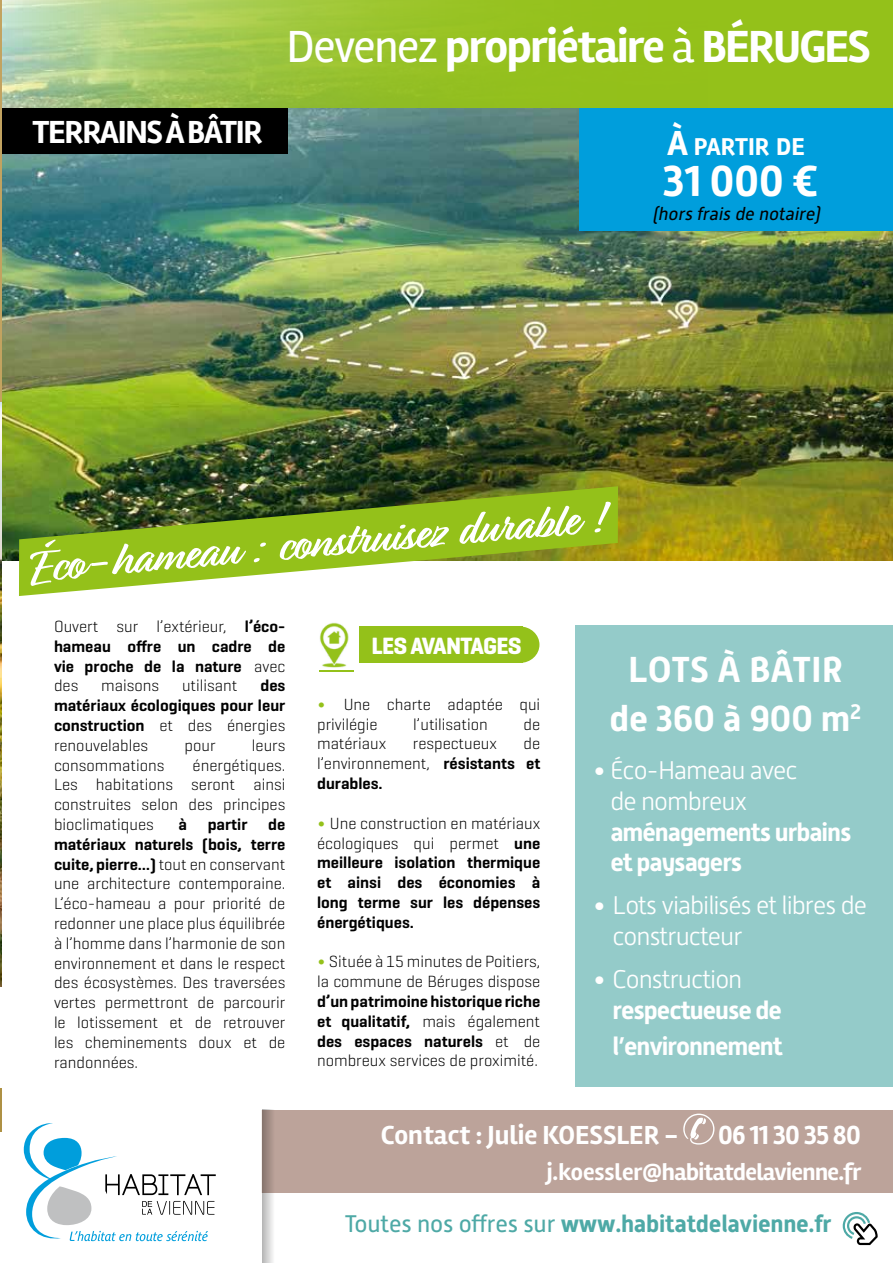
<style>
.page{position:relative;width:893px;height:1263px;background:#fff}
.page>*{position:absolute;margin:0;border:0;box-sizing:border-box;transform-origin:0 0}
.t1{font:700 48px "Relation";color:#fff}
.t2{font:700 46.5px "Rambla";letter-spacing:-.03em;color:#fff}
.t3{font:700 45px "Rambla";color:#fff}
.t4{font:700 36px/48.8px "Alwyn New";color:#fff;text-align:center}
.t5{font:700 33px "Rambla";letter-spacing:-.04em;color:#fff}
.t6{font:700 27px "Rambla";color:#fff}
.t7{font:300 25.5px/30.6px "Alwyn New";letter-spacing:-.04em;color:#fff}
.t8{font:700 25.5px/30.6px "Alwyn New";letter-spacing:-.04em;color:#fff}
.t9{font:700 25.2px "Rambla";color:#fff}
.t10{font:700 24px "Alwyn New";letter-spacing:-.01em;color:#4ea9a6}
.t11{font:700 24px "Rambla";letter-spacing:-.025em;color:#fff}
.t12{font:700 24px "Geogrotesque";letter-spacing:-.03em;color:#fff}
.t13{font:italic 18px "Alwyn New";color:#000}
.t14{font:300 16.5px/19.8px "Geogrotesque";color:#000;text-align:justify}
.t15{font:600 16.5px/19.8px "Geogrotesque";color:#000;text-align:justify}
.s1{font-weight:400}
.s2{font-size:36px}
.s3{font-weight:300}
.s4{font-weight:600}
.s5{font-family:"Alwyn New";color:#94c11a}
.s6{font-family:"Alwyn New";font-weight:300;color:#94c11a}
</style>
<div class="page">
<svg style="left:843px;top:1212px;width:35px;height:33px"></svg>
<div style="left:2px;top:1110px;width:891px;height:82px;background:#bca39a"></div>
<svg style="left:683px;top:1113px;width:31px;height:31px"></svg>
<svg style="left:262px;top:1110px;width:12px;height:153px"></svg>
<img style="left:1px;top:0;width:892px;height:561px">
<div style="left:575px;top:625px;width:318px;height:461px;background:#94cbc9"></div>
<div style="left:579px;top:106px;width:314px;height:124px;background:#009edc"></div>
<svg style="left:4px;top:0;width:889px;height:108px;background:#9cc43b"></svg>
<div style="left:0;top:108px;width:287px;height:45px;background:#000"></div>
<svg style="left:19px;top:486px;width:599px;height:110px;fill:#94c11a"></svg>
<div style="left:501px;top:627px;width:38px;height:35px;background:#94c11a;border-radius:50%"></div>
<div style="left:500px;top:626px;width:39px;height:37px;border:2px solid #94c11a;border-radius:50%"></div>
<div style="left:359px;top:626px;width:163px;height:37px;background:#94c11a"></div>
<div style="left:314px;top:607px;width:40px;height:68px;background:#94c11a"></div>
<img style="left:314px;top:613px;width:40px;height:57px">
<div style="left:306px;top:598px;width:57px;height:15px;background:#fff"></div>
<div style="left:309px;top:672px;width:57px;height:15px;background:#fff"></div>
<div style="left:304px;top:614px;width:15px;height:57px;background:#fff"></div>
<hr style="left:353px;top:612px;width:2px;height:57px;background:#fff">
<hr style="left:0;top:0;width:1px;height:412px;background:#c2a360">
<img style="left:0;top:419px;width:1px;height:568px">
<hr style="left:0;top:1088px;width:1px;height:43px;background:#ae9144">
<hr style="left:0;top:68px;width:1px;height:351px;background:#fff">
<svg style="left:0;top:1109px;width:262px;height:133px"></svg>
<h3 class="t5" style="left:32px;top:113px;width:232px">TERRAINS À BÂTIR</h3>
<h2 class="t2" style="left:286px;top:19px;width:586px"><span class="s1">Devenez</span> propriétaire <span class="s1">à</span> BÉRUGES</h2>
<h3 class="t9" style="left:667px;top:132px;width:139px"><span class="s2">À</span> PARTIR DE</h3>
<h3 class="t3" style="left:663px;top:154px;width:157px">31 000 €</h3>
<p class="t13" style="left:652px;top:203px;width:173px">(hors frais de notaire)</p>
<h1 class="t1" style="left:30px;top:540px;width:573px;rotate:-5deg">Éco-hameau : construisez durable !</h1>
<p class="t15" style="left:54px;top:616px;width:233px"><span class="s3">Ouvert sur l’extérieur,</span> l’éco&shy;hameau offre un cadre de vie proche de la nature <span class="s3">avec des</span></p>
<p class="t15" style="left:54px;top:676px;width:233px;text-indent:206px">des matériaux écologiques pour leur construction <span class="s3">et des énergies renouvelables</span></p>
<p class="t14" style="left:101px;top:675px;width:59px">maisons</p>
<p class="t14" style="left:182px;top:675px;width:57px">utilisant</p>
<p class="t14" style="left:184px;top:735px;width:33px">pour</p>
<p class="t14" style="left:252px;top:735px;width:35px">leurs</p>
<p class="t14" style="left:54px;top:755px;width:233px;text-indent:139px">énergétiques.<br>Les habitations seront ainsi construites selon des principes bioclimatiques</p>
<p class="t14" style="left:54px;top:755px;width:112px">consommations</p>
<p class="t15" style="left:179px;top:814px;width:10px">à</p>
<p class="t15" style="left:208px;top:814px;width:41px">partir</p>
<p class="t14" style="left:54px;top:814px;width:233px;text-indent:214px"><span class="s4">de matériaux naturels (bois, terre cuite, pierre…)</span> tout en conservant une architecture contemporaine.<br>L’éco-hameau a pour priorité de redonner une place plus équilibrée à l’homme dans l’harmonie de son environnement et dans le respect des écosystèmes. Des traversées vertes permettront de parcourir le lotissement et de retrouver les cheminements doux et de randonnées.</p>
<h3 class="t12" style="left:372px;top:630px;width:152px">LES AVANTAGES</h3>
<p class="t14" style="left:317px;top:694px;width:225px"><span class="s5">•</span> Une charte adaptée qui privilégie</p>
<p class="t14" style="left:413px;top:714px;width:76px">l’utilisation</p>
<p class="t14" style="left:524px;top:714px;width:18px">de</p>
<p class="t14" style="left:317px;top:733px;width:71px">matériaux</p>
<p class="t14" style="left:413px;top:733px;width:86px">respectueux</p>
<p class="t15" style="left:317px;top:734px;width:225px;text-indent:206px"><span class="s3">de l’environnement,</span> résistants et durables.</p>
<p class="t15" style="left:317px;top:813px;width:225px"><span class="s6">•</span> <span class="s3">Une construction en matériaux écologiques qui permet</span> une meilleure isolation thermique et ainsi des économies à long terme sur les dépenses énergétiques.</p>
<p class="t14" style="left:317px;top:951px;width:225px"><span class="s5">•</span> Située à 15 minutes de Poitiers, la commune de Béruges dispose</p>
<p class="t15" style="left:317px;top:991px;width:225px">d’un patrimoine historique riche et qualitatif, <span class="s3">mais également </span>des espaces naturels <span class="s3">et de nombreux services de proximité.</span></p>
<h3 class="t4" style="left:609px;top:645px;width:253px">LOTS À BÂTIR de 360 à 900 m<sup>2</sup></h3>
<h3 class="t7" style="left:610px;top:755px;width:189px;text-indent:-18px">• Éco-Hameau avec de nombreux</h3>
<h3 class="t8" style="left:610px;top:816px;width:243px">aménagements urbains et paysagers</h3>
<h3 class="t7" style="left:612px;top:890px;width:256px;text-indent:-20px">• Lots viabilisés et libres de constructeur</h3>
<h3 class="t7" style="left:593px;top:964px;width:151px">• Construction</h3>
<h3 class="t8" style="left:612px;top:992px;width:172px;line-height:36px">respectueuse de l’environnement</h3>
<h3 class="t6" style="left:381px;top:1119px;width:299px">Contact : Julie KOESSLER -</h3>
<h3 class="t6" style="left:718px;top:1119px;width:144px">06 11 30 35 80</h3>
<h3 class="t11" style="left:547px;top:1158px;width:316px">j.koessler@habitatdelavienne.fr</h3>
<h3 class="t10" style="left:344px;top:1210px;width:488px"><span class="s1">Toutes nos offres sur</span> www.habitatdelavienne.fr</h3>
</div>
